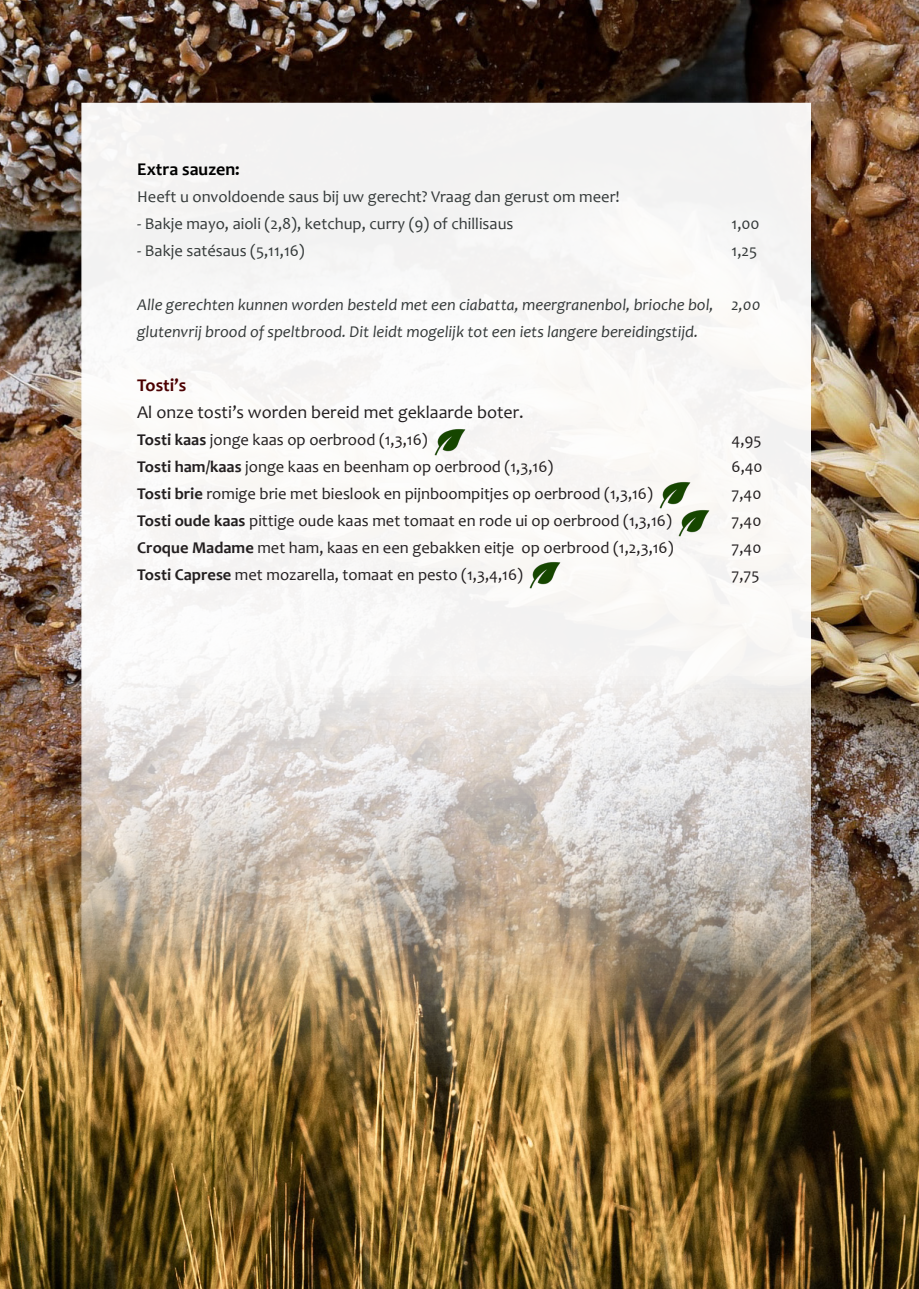
<style>
.page{position:relative;width:919px;height:1289px;background:#fff}
.page>*{position:absolute;margin:0;border:0;box-sizing:border-box;transform-origin:0 0}
.t1{font:18px "Candara";color:#231f20}
.t2{font:700 18px "Candara";color:#000}
.t3{font:700 18px "Candara";color:#4b0001}
.t4{font:16.5px "Candara";color:#231f20}
.t5{font:italic 16.5px/27px "Candara";color:#343939}
.t6{font:16.5px "Candara";color:#343939}
.s1{font-weight:700}
</style>
<div class="page">
<img style="left:0;top:0;width:918px;height:657px">
<img style="left:0;top:657px;width:918px;height:631px">
<img style="left:81px;top:103px;width:729px;height:1072px">
<img style="left:431px;top:426px;width:36px;height:32px">
<img style="left:674px;top:506px;width:36px;height:33px">
<img style="left:655px;top:478px;width:36px;height:33px">
<img style="left:525px;top:558px;width:36px;height:33px">
<p class="t2" style="left:137px;top:158px;width:104px">Extra sauzen:</p>
<p class="t6" style="left:137px;top:186px;width:484px">Heeft u onvoldoende saus bij uw gerecht? Vraag dan gerust om meer!</p>
<p class="t6" style="left:137px;top:213px;width:378px">- Bakje mayo, aioli (2,8), ketchup, curry (9) of chillisaus</p>
<p class="t6" style="left:731px;top:213px;width:30px">1,00</p>
<p class="t6" style="left:137px;top:240px;width:169px">- Bakje satésaus (5,11,16)</p>
<p class="t6" style="left:731px;top:240px;width:27px">1,25</p>
<p class="t5" style="left:137px;top:291px;width:624px">Alle gerechten kunnen worden besteld met een ciabatta, meergranenbol, brioche bol, 2,00 glutenvrij brood of speltbrood. Dit leidt mogelijk tot een iets langere bereidingstijd.</p>
<p class="t3" style="left:137px;top:374px;width:51px">Tosti’s</p>
<p class="t1" style="left:137px;top:401px;width:388px">Al onze tosti’s worden bereid met geklaarde boter.</p>
<p class="t4" style="left:137px;top:429px;width:292px"><span class="s1">Tosti kaas</span> jonge kaas op oerbrood (1,3,16)</p>
<p class="t4" style="left:731px;top:429px;width:32px">4,95</p>
<p class="t4" style="left:137px;top:456px;width:417px"><span class="s1">Tosti ham/kaas</span> jonge kaas en beenham op oerbrood (1,3,16)</p>
<p class="t4" style="left:731px;top:456px;width:33px">6,40</p>
<p class="t4" style="left:137px;top:483px;width:517px"><span class="s1">Tosti brie</span> romige brie met bieslook en pijnboompitjes op oerbrood (1,3,16)</p>
<p class="t4" style="left:731px;top:483px;width:31px">7,40</p>
<p class="t4" style="left:137px;top:510px;width:536px"><span class="s1">Tosti oude kaas</span> pittige oude kaas met tomaat en rode ui op oerbrood (1,3,16)</p>
<p class="t4" style="left:731px;top:510px;width:31px">7,40</p>
<p class="t4" style="left:137px;top:537px;width:538px"><span class="s1">Croque Madame</span> met ham, kaas en een gebakken eitje op oerbrood (1,2,3,16)</p>
<p class="t4" style="left:731px;top:537px;width:31px">7,40</p>
<p class="t4" style="left:137px;top:564px;width:387px"><span class="s1">Tosti Caprese</span> met mozarella, tomaat en pesto (1,3,4,16)</p>
<p class="t4" style="left:731px;top:564px;width:29px">7,75</p>
</div>
